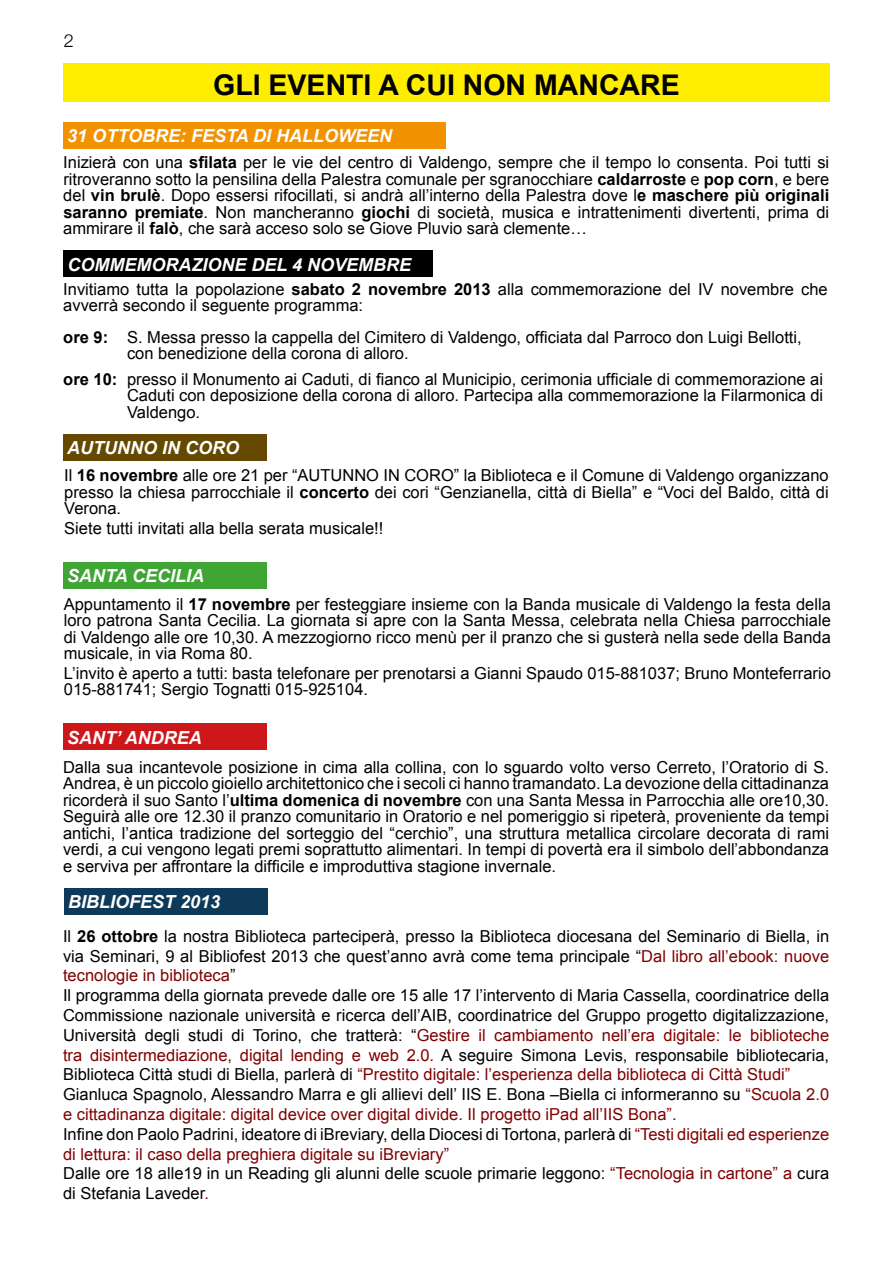
<style>
.page{position:relative;width:893px;height:1263px;background:#fff}
.page>*{position:absolute;margin:0;border:0;box-sizing:border-box;transform-origin:0 0}
.t1{font:700 28.5px "Arial";color:#000}
.t2{font:italic 700 18px "Arial";color:#fff}
.t3{font:300 18px "Helvetica Neue";color:#000}
.t4{font:16.5px/16.5px "Arial";color:#000;text-align:justify}
.s1{font-weight:700}
.s2{color:#800000}
</style>
<div class="page">
<div style="left:63px;top:64px;width:767px;height:38px;background:#ffed00"></div>
<div style="left:63px;top:250px;width:370px;height:27px;background:#000"></div>
<div style="left:63px;top:122px;width:382px;height:26px;background:#f39200"></div>
<div style="left:63px;top:434px;width:204px;height:26px;background:#664900"></div>
<div style="left:63px;top:562px;width:204px;height:26px;background:#3fa535"></div>
<div style="left:63px;top:723px;width:204px;height:27px;background:#cd171a"></div>
<div style="left:64px;top:888px;width:204px;height:26px;background:#0e3a5a"></div>
<p class="t3" style="left:64px;top:30px;width:12px">2</p>
<h1 class="t1" style="left:213px;top:66px;width:468px">GLI EVENTI A CUI NON MANCARE</h1>
<p class="t2" style="left:67px;top:124px;width:326px">31 OTTOBRE: FESTA DI HALLOWEEN</p>
<p class="t4" style="left:63px;top:154px;width:767px">Inizierà con una <span class="s1">sfilata</span> per le vie del centro di Valdengo, sempre che il tempo lo consenta. Poi tutti si ritroveranno sotto la pensilina della Palestra comunale per sgranocchiare <span class="s1">caldarroste</span> e <span class="s1">pop corn</span>, e bere del <span class="s1">vin brulè</span>. Dopo essersi rifocillati, si andrà all’interno della Palestra dove l<span class="s1">e maschere più originali saranno premiate</span>. Non mancheranno <span class="s1">giochi</span> di società, musica e intrattenimenti divertenti, prima di ammirare il <span class="s1">falò</span>, che sarà acceso solo se Giove Pluvio sarà clemente…</p>
<p class="t2" style="left:68px;top:252px;width:345px">COMMEMORAZIONE DEL 4 NOVEMBRE</p>
<p class="t4" style="left:63px;top:281px;width:766px">Invitiamo tutta la popolazione <span class="s1">sabato 2 novembre 2013</span> alla commemorazione del IV novembre che avverrà secondo il seguente programma:</p>
<p class="t4" style="left:127px;top:329px;width:676px;text-indent:-64px"><span class="s1">ore 9:</span> S. Messa presso la cappella del Cimitero di Valdengo, officiata dal Parroco don Luigi Bellotti, con benedizione della corona di alloro.</p>
<p class="t4" style="left:127px;top:371px;width:698px;text-indent:-64px"><span class="s1">ore 10:</span> presso il Monumento ai Caduti, di fianco al Municipio, cerimonia ufficiale di commemorazione ai Caduti con deposizione della corona di alloro. Partecipa alla commemorazione la Filarmonica di Valdengo.</p>
<p class="t2" style="left:67px;top:436px;width:173px">AUTUNNO IN CORO</p>
<p class="t4" style="left:64px;top:468px;width:766px">Il <span class="s1">16 novembre</span> alle ore 21 per “AUTUNNO IN CORO” la Biblioteca e il Comune di Valdengo organizzano presso la chiesa parrocchiale il <span class="s1">concerto</span> dei cori “Genzianella, città di Biella” e “Voci del Baldo, città di Verona.</p>
<p class="t4" style="left:64px;top:520px;width:321px">Siete tutti invitati alla bella serata musicale!!</p>
<p class="t2" style="left:67px;top:564px;width:138px">SANTA CECILIA</p>
<p class="t4" style="left:64px;top:596px;width:769px">Appuntamento il <span class="s1">17 novembre</span> per festeggiare insieme con la Banda musicale di Valdengo la festa della loro patrona Santa Cecilia. La giornata si apre con la Santa Messa, celebrata nella Chiesa parrocchiale di Valdengo alle ore 10,30. A mezzogiorno ricco menù per il pranzo che si gusterà nella sede della Banda musicale, in via Roma 80.</p>
<p class="t4" style="left:64px;top:665px;width:769px">L’invito è aperto a tutti: basta telefonare per prenotarsi a Gianni Spaudo 015-881037; Bruno Monteferrario<br>015-881741; Sergio Tognatti 015-925104.</p>
<p class="t2" style="left:67px;top:725px;width:136px">SANT’ ANDREA</p>
<p class="t4" style="left:63px;top:759px;width:768px">Dalla sua incantevole posizione in cima alla collina, con lo sguardo volto verso Cerreto, l’Oratorio di S.<br>Andrea, è un piccolo gioiello architettonico che i secoli ci hanno tramandato. La devozione della cittadinanza ricorderà il suo Santo l’<span class="s1">ultima domenica di novembre</span> con una Santa Messa in Parrocchia alle ore10,30.<br>Seguirà alle ore 12.30 il pranzo comunitario in Oratorio e nel pomeriggio si ripeterà, proveniente da tempi antichi, l’antica tradizione del sorteggio del “cerchio”, una struttura metallica circolare decorata di rami verdi, a cui vengono legati premi soprattutto alimentari. In tempi di povertà era il simbolo dell’abbondanza e serviva per affrontare la difficile e improduttiva stagione invernale.</p>
<p class="t2" style="left:68px;top:890px;width:154px">BIBLIOFEST 2013</p>
<p class="t4" style="left:63px;top:926px;width:768px;line-height:19.8px;text-align:left">Il <span class="s1">26 ottobre</span> la nostra Biblioteca parteciperà, presso la Biblioteca diocesana del Seminario di Biella, in via Seminari, 9 al Bibliofest 2013 che quest’anno avrà come tema principale “<span class="s2">Dal libro all’ebook: nuove tecnologie in biblioteca</span>”<br>Il programma della giornata prevede dalle ore 15 alle 17 l’intervento di Maria Cassella, coordinatrice della Commissione nazionale università e ricerca dell’AIB, coordinatrice del Gruppo progetto digitalizzazione, Università degli studi di Torino, che tratterà: “<span class="s2">Gestire il cambiamento nell’era digitale: le biblioteche tra disintermediazione, digital lending e web 2.0.</span> A seguire Simona Levis, responsabile bibliotecaria, Biblioteca Città studi di Biella, parlerà di <span class="s2">“Prestito digitale: l’esperienza della biblioteca di Città Studi” </span>Gianluca Spagnolo, Alessandro Marra e gli allievi dell’ IIS E. Bona –Biella ci informeranno su <span class="s2">“Scuola 2.0 e cittadinanza digitale: digital device over digital divide. Il progetto iPad all’IIS Bona”.<br></span>Infine don Paolo Padrini, ideatore di iBreviary, della Diocesi di Tortona, parlerà di <span class="s2">“Testi digitali ed esperienze di lettura: il caso della preghiera digitale su iBreviary”<br></span>Dalle ore 18 alle19 in un Reading gli alunni delle scuole primarie leggono: <span class="s2">“Tecnologia in cartone” a</span> cura di Stefania Laveder<span class="s2">.</span></p>
</div>
